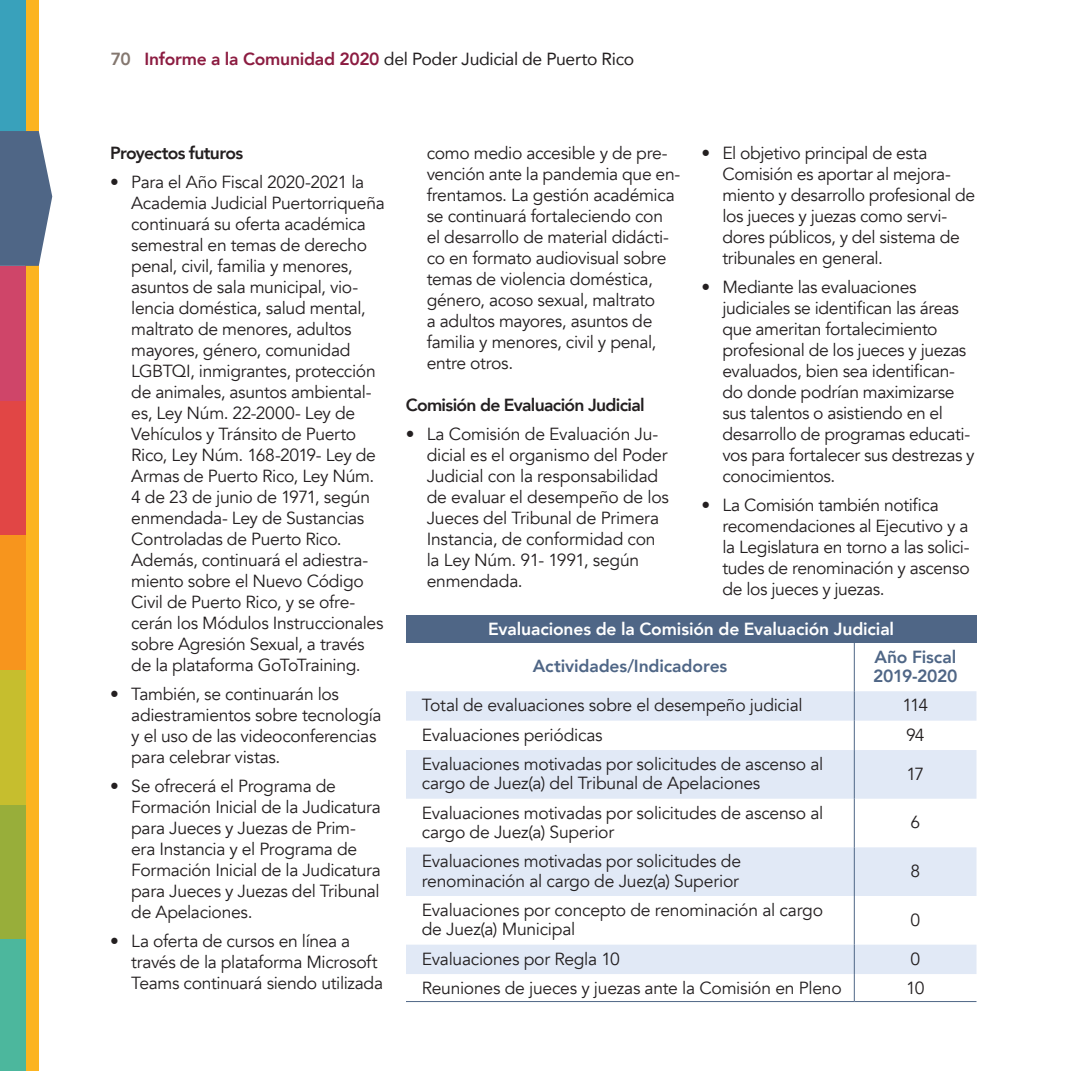
<style>
.page{position:relative;width:1071px;height:1071px;background:#fff}
.page>*{position:absolute;margin:0;border:0;box-sizing:border-box;transform-origin:0 0}
.t1{font:17.5px/21px "Avenir";letter-spacing:-.02em;color:#231f20}
.t2{font:17.5px "Avenir";letter-spacing:-.02em;color:#231f20}
.t3{font:800 17.5px "Avenir";letter-spacing:-.04em;color:#231f20}
.t4{font:800 17.5px "Avenir";letter-spacing:-.01em;color:#fff}
.t5{font:800 17.5px/19.2px "Avenir";letter-spacing:-.01em;color:#4f6686}
.s1{font-weight:800;color:#84776f}
.s2{font-weight:800;color:#8c1c41}
</style>
<div class="page">
<div style="left:25px;top:131px;width:14px;height:809px;background:#fcb420"></div>
<div style="left:25px;top:940px;width:14px;height:131px;background:#fcb420"></div>
<div style="left:25px;top:0;width:14px;height:131px;background:#fcb420"></div>
<div style="left:0;top:0;width:25px;height:131px;background:#39a1bb"></div>
<div style="left:0;top:266px;width:25px;height:135px;background:#cf4569"></div>
<div style="left:0;top:401px;width:25px;height:135px;background:#e14645"></div>
<div style="left:0;top:536px;width:25px;height:134px;background:#f7951d"></div>
<div style="left:0;top:670px;width:25px;height:135px;background:#c6be2e"></div>
<div style="left:0;top:805px;width:25px;height:135px;background:#98ae3a"></div>
<div style="left:0;top:940px;width:25px;height:131px;background:#4cb79d"></div>
<svg style="left:0;top:131px;width:52px;height:135px;background:#657995"></svg>
<div style="left:406px;top:615px;width:570px;height:28px;background:#4f6686"></div>
<svg style="left:406px;top:691px;width:570px;height:283px;fill:#e1e9f6"></svg>
<hr style="left:854px;top:643px;width:1px;height:48px;background:#4f6686">
<hr style="left:854px;top:691px;width:1px;height:30px;background:#4f6686">
<svg style="left:854px;top:721px;width:1px;height:29px"></svg>
<hr style="left:854px;top:750px;width:1px;height:49px;background:#4f6686">
<hr style="left:854px;top:799px;width:1px;height:48px;background:#4f6686">
<hr style="left:854px;top:847px;width:1px;height:49px;background:#4f6686">
<hr style="left:854px;top:896px;width:1px;height:49px;background:#4f6686">
<svg style="left:854px;top:945px;width:1px;height:56px"></svg>
<hr style="left:406px;top:1001px;width:448px;height:1px;background:#4f6686">
<hr style="left:854px;top:1001px;width:122px;height:1px;background:#4f6686">
<p class="t2" style="left:111px;top:45px;width:525px"><span class="s1">70</span> <span class="s2">Informe a la Comunidad 2020</span> del Poder Judicial de Puerto Rico</p>
<p class="t3" style="left:110px;top:139px;width:135px">Proyectos futuros</p>
<p class="t1" style="left:131px;top:172px;width:255px;text-indent:-21px">• Para el Año Fiscal 2020-2021 la<br>Academia Judicial Puertorriqueña continuará su oferta académica semestral en temas de derecho penal, civil, familia y menores, asuntos de sala municipal, vio&shy;lencia doméstica, salud mental, maltrato de menores, adultos mayores, género, comunidad<br>LGBTQI, inmigrantes, protección de animales, asuntos ambiental&shy;es, Ley Núm. 22-2000- Ley de<br>Vehículos y Tránsito de Puerto<br>Rico, Ley Núm. 168-2019- Ley de<br>Armas de Puerto Rico, Ley Núm.<br>4 de 23 de junio de 1971, según enmendada- Ley de Sustancias<br>Controladas de Puerto Rico.<br>Además, continuará el adiestra&shy;miento sobre el Nuevo Código<br>Civil de Puerto Rico, y se ofre&shy;cerán los Módulos Instruccionales sobre Agresión Sexual, a través de la plataforma GoToTraining.</p>
<p class="t1" style="left:131px;top:684px;width:252px;text-indent:-21px">• También, se continuarán los adiestramientos sobre tecnología y el uso de las videoconferencias para celebrar vistas.</p>
<p class="t1" style="left:131px;top:776px;width:251px;text-indent:-21px">• Se ofrecerá el Programa de<br>Formación Inicial de la Judicatura para Jueces y Juezas de Prim&shy;era Instancia y el Programa de<br>Formación Inicial de la Judicatura para Jueces y Juezas del Tribunal de Apelaciones.</p>
<p class="t1" style="left:131px;top:930px;width:253px;text-indent:-21px">• La oferta de cursos en línea a través de la plataforma Microsoft<br>Teams continuará siendo utilizada</p>
<p class="t1" style="left:722px;top:143px;width:254px;text-indent:-21px">• El objetivo principal de esta<br>Comisión es aportar al mejora&shy;miento y desarrollo profesional de los jueces y juezas como servi&shy;dores públicos, y del sistema de tribunales en general.</p>
<p class="t1" style="left:722px;top:277px;width:254px;text-indent:-21px">• Mediante las evaluaciones judiciales se identifican las áreas que ameritan fortalecimiento profesional de los jueces y juezas evaluados, bien sea identifican&shy;do donde podrían maximizarse sus talentos o asistiendo en el desarrollo de programas educati&shy;vos para fortalecer sus destrezas y conocimientos.</p>
<p class="t1" style="left:722px;top:495px;width:249px;text-indent:-21px">• La Comisión también notifica recomendaciones al Ejecutivo y a la Legislatura en torno a las solici&shy;tudes de renominación y ascenso de los jueces y juezas.</p>
<p class="t4" style="left:488px;top:615px;width:407px">Evaluaciones de la Comisión de Evaluación Judicial</p>
<p class="t5" style="left:533px;top:656px;width:196px">Actividades/Indicadores</p>
<p class="t5" style="left:873px;top:647px;width:86px">Año Fiscal<br>2019-2020</p>
<p class="t1" style="left:422px;top:695px;width:382px">Total de evaluaciones sobre el desempeño judicial</p>
<p class="t1" style="left:903px;top:695px;width:27px">114</p>
<p class="t1" style="left:422px;top:724px;width:183px">Evaluaciones periódicas</p>
<p class="t1" style="left:906px;top:724px;width:20px">94</p>
<p class="t1" style="left:422px;top:755px;width:403px;line-height:19.2px">Evaluaciones motivadas por solicitudes de ascenso al cargo de Juez(a) del Tribunal de Apelaciones</p>
<p class="t1" style="left:906px;top:763px;width:19px">17</p>
<p class="t1" style="left:422px;top:803px;width:403px;line-height:19.2px">Evaluaciones motivadas por solicitudes de ascenso al cargo de Juez(a) Superior</p>
<p class="t1" style="left:911px;top:812px;width:11px">6</p>
<p class="t1" style="left:422px;top:852px;width:321px;line-height:19.2px">Evaluaciones motivadas por solicitudes de renominación al cargo de Juez(a) Superior</p>
<p class="t1" style="left:911px;top:861px;width:11px">8</p>
<p class="t1" style="left:422px;top:901px;width:403px;line-height:19.2px">Evaluaciones por concepto de renominación al cargo de Juez(a) Municipal</p>
<p class="t1" style="left:911px;top:909px;width:11px">0</p>
<p class="t1" style="left:422px;top:948px;width:200px">Evaluaciones por Regla 10</p>
<p class="t1" style="left:911px;top:948px;width:11px">0</p>
<p class="t1" style="left:422px;top:978px;width:421px">Reuniones de jueces y juezas ante la Comisión en Pleno</p>
<p class="t1" style="left:906px;top:978px;width:20px">10</p>
<p class="t1" style="left:427px;top:143px;width:255px">como medio accesible y de pre&shy;vención ante la pandemia que en&shy;frentamos. La gestión académica se continuará fortaleciendo con el desarrollo de material didácti&shy;co en formato audiovisual sobre temas de violencia doméstica, género, acoso sexual, maltrato<br>a adultos mayores, asuntos de familia y menores, civil y penal, entre otros.</p>
<p class="t3" style="left:406px;top:391px;width:241px">Comisión de Evaluación Judicial</p>
<p class="t1" style="left:427px;top:424px;width:244px;text-indent:-21px">• La Comisión de Evaluación Ju&shy;dicial es el organismo del Poder<br>Judicial con la responsabilidad de evaluar el desempeño de los<br>Jueces del Tribunal de Primera<br>Instancia, de conformidad con la Ley Núm. 91- 1991, según enmendada.</p>
</div>
